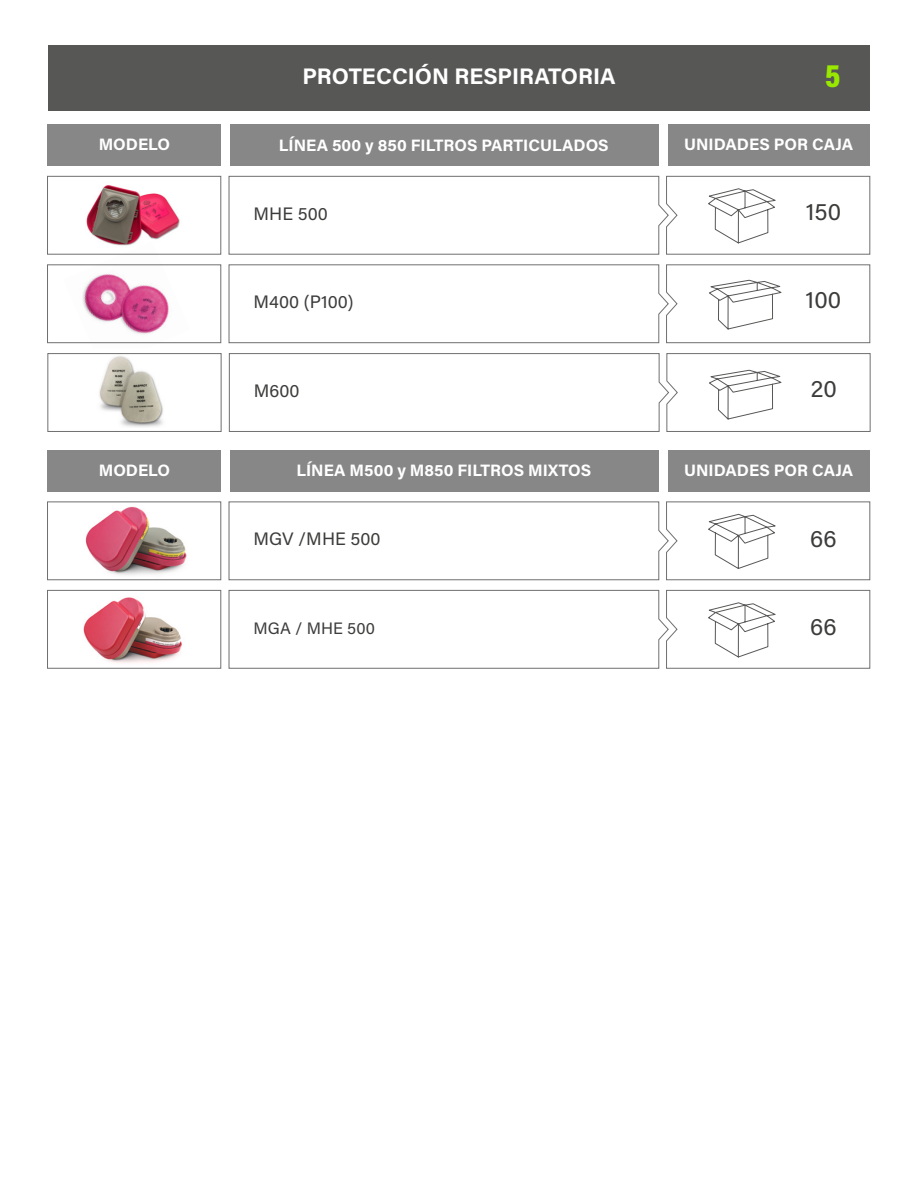
<style>
.page{position:relative;width:918px;height:1188px;background:#fff}
.page>*{position:absolute;margin:0;border:0;box-sizing:border-box;transform-origin:0 0}
.t1{font:900 33px "Acumin Pro Cond";color:#98e800}
.t2{font:24px "Acumin Pro";letter-spacing:.005em;color:#3c3c3b}
.t3{font:700 22.5px "Acumin Pro";color:#fff}
.t4{font:18px "Acumin Pro";letter-spacing:.005em;color:#3c3c3b}
.t5{font:700 16.5px "Acumin Pro";color:#fff}
.t6{font:16.5px "Acumin Pro";letter-spacing:.005em;color:#3c3c3b}
</style>
<div class="page">
<div style="left:48px;top:46px;width:822px;height:65px;background:#575756"></div>
<div style="left:668px;top:450px;width:202px;height:41px;background:#878787"></div>
<div style="left:48px;top:450px;width:173px;height:41px;background:#878787"></div>
<div style="left:230px;top:450px;width:429px;height:41px;background:#878787"></div>
<img style="left:74px;top:580px;width:115px;height:83px">
<img style="left:80px;top:501px;width:117px;height:81px">
<div style="left:47px;top:502px;width:174px;height:78px;border:1px solid #706f6f"></div>
<svg style="left:228px;top:501px;width:643px;height:80px"></svg>
<div style="left:47px;top:590px;width:174px;height:79px;border:1px solid #706f6f"></div>
<svg style="left:228px;top:590px;width:643px;height:79px"></svg>
<img style="left:77px;top:175px;width:110px;height:66px">
<img style="left:63px;top:241px;width:127px;height:103px">
<div style="left:47px;top:176px;width:174px;height:79px;border:1px solid #706f6f"></div>
<div style="left:47px;top:264px;width:174px;height:79px;border:1px solid #706f6f"></div>
<svg style="left:228px;top:176px;width:643px;height:79px"></svg>
<div style="left:668px;top:125px;width:202px;height:41px;background:#878787"></div>
<div style="left:48px;top:125px;width:173px;height:41px;background:#878787"></div>
<div style="left:230px;top:125px;width:429px;height:41px;background:#878787"></div>
<img style="left:99px;top:356px;width:64px;height:71px">
<div style="left:47px;top:353px;width:175px;height:79px;border:1px solid #706f6f"></div>
<svg style="left:229px;top:353px;width:642px;height:79px"></svg>
<svg style="left:228px;top:264px;width:643px;height:79px"></svg>
<h3 class="t3" style="left:302px;top:61px;width:315px">PROTECCIÓN RESPIRATORIA</h3>
<h1 class="t1" style="left:825px;top:54px;width:17px">5</h1>
<p class="t5" style="left:99px;top:133px;width:73px">MODELO</p>
<p class="t5" style="left:279px;top:133px;width:331px">LÍNEA 500 y 850 FILTROS PARTICULADOS</p>
<p class="t5" style="left:684px;top:133px;width:171px">UNIDADES POR CAJA</p>
<p class="t4" style="left:253px;top:201px;width:76px">MHE 500</p>
<p class="t4" style="left:253px;top:290px;width:102px">M400 (P100)</p>
<h2 class="t2" style="left:806px;top:195px;width:37px">150</h2>
<h2 class="t2" style="left:806px;top:283px;width:37px">100</h2>
<p class="t4" style="left:254px;top:379px;width:47px">M600</p>
<h2 class="t2" style="left:811px;top:372px;width:28px">20</h2>
<p class="t5" style="left:99px;top:459px;width:73px">MODELO</p>
<p class="t5" style="left:296px;top:459px;width:296px">LÍNEA M500 y M850 FILTROS MIXTOS</p>
<p class="t5" style="left:684px;top:458px;width:171px">UNIDADES POR CAJA</p>
<p class="t4" style="left:253px;top:527px;width:129px">MGV /MHE 500</p>
<h2 class="t2" style="left:810px;top:522px;width:28px">66</h2>
<p class="t6" style="left:253px;top:617px;width:123px">MGA / MHE 500</p>
<h2 class="t2" style="left:810px;top:610px;width:28px">66</h2>
</div>
